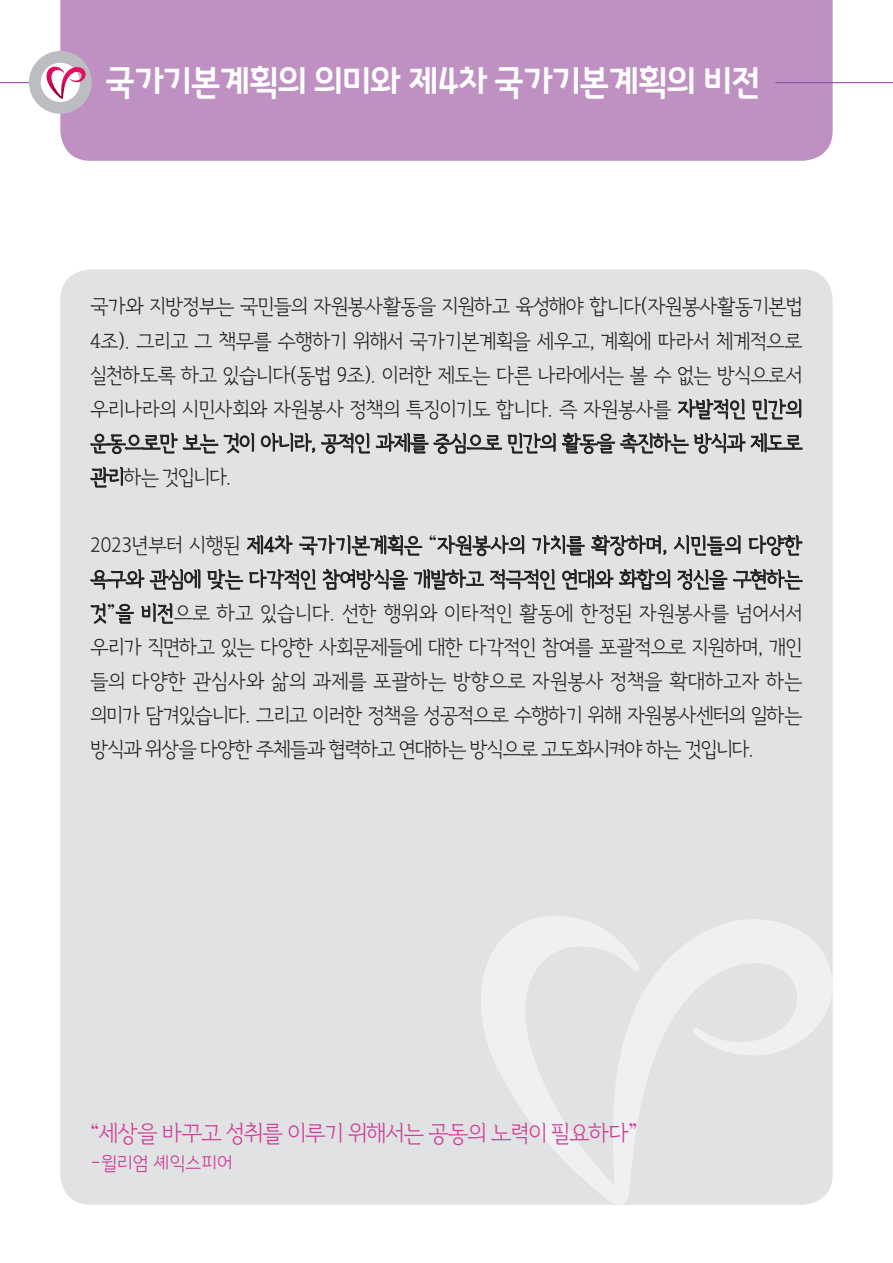
<style>
.page{position:relative;width:893px;height:1263px;background:#fff}
.page>*{position:absolute;margin:0;border:0;box-sizing:border-box;transform-origin:0 0}
.t1{font:36.15px "KV Hi OTF Bold";letter-spacing:-.025em;color:#fff;scale:.95 1}
.t2{font:23.4px "KV Hi Mjo OTF Regular";letter-spacing:-.025em;color:#d03c96;scale:.95 1}
.t3{font:20.85px/34px "KV Hi Mjo OTF Regular";letter-spacing:-.035em;color:#231f20;text-align:justify;scale:.95 1}
.t4{font:20.25px "KV Hi OTF Light";letter-spacing:-.025em;color:#d03c96;scale:.95 1}
.s1{font-family:"YDVY Mj O Std 14"}
.s2{font-family:"YDVY Mj O Std 13"}
</style>
<div class="page">
<div style="left:60px;top:0;width:773px;height:161px;background:#bf91c2"></div>
<hr style="left:0;top:82px;width:64px;height:1px;background:#86469b">
<hr style="left:775px;top:82px;width:118px;height:1px;background:#86469b">
<div style="left:29px;top:51px;width:63px;height:63px;background:#bcbdc0;border-radius:50%"></div>
<div style="left:41px;top:63px;width:39px;height:39px;background:#fff;border-radius:50%"></div>
<svg style="left:46px;top:66px;width:40px;height:33px"></svg>
<div style="left:60px;top:269px;width:773px;height:936px;background:#e1e2e4;border-radius:30px"></div>
<svg style="left:481px;top:916px;width:352px;height:289px"></svg>
<svg style="left:678px;top:398px;width:67px;height:22px"></svg>
<svg style="left:752px;top:398px;width:50px;height:22px"></svg>
<svg style="left:91px;top:432px;width:279px;height:22px"></svg>
<svg style="left:376px;top:432px;width:180px;height:22px"></svg>
<svg style="left:562px;top:432px;width:241px;height:22px"></svg>
<svg style="left:91px;top:467px;width:32px;height:21px"></svg>
<svg style="left:91px;top:534px;width:712px;height:90px"></svg>
<h1 class="t1" style="left:106px;top:64px;width:690px">국가기본계획의 의미와 제4차 국가기본계획의 비전</h1>
<p class="t3" style="left:90px;top:290px;width:751px">국가와 지방정부는 국민들의 자원봉사활동을 지원하고 육성해야 합니다(자원봉사활동기본법 4조). 그리고 그 책무를 수행하기 위해서 국가기본계획을 세우고, 계획에 따라서 체계적으로 실천하도록 하고 있습니다(동법 9조). 이러한 제도는 다른 나라에서는 볼 수 없는 방식으로서 우리나라의 시민사회와 자원봉사 정책의 특징이기도 합니다. 즉 자원봉사를 자발적인 민간의 운동으로만 보는 것이 아니라, 공적인 과제를 중심으로 민간의 활동을 촉진하는 방식과 제도로 관리하는 것입니다.</p>
<p class="t3" style="left:90px;top:528px;width:751px">2023년부터 시행된 제4차 국가기본계획은 <span class="s1">“</span>자원봉사의 가치를 확장하며, 시민들의 다양한 욕구와 관심에 맞는 다각적인 참여방식을 개발하고 적극적인 연대와 화합의 정신을 구현하는 것<span class="s1">”</span>을 비전으로 하고 있습니다. 선한 행위와 이타적인 활동에 한정된 자원봉사를 넘어서서 우리가 직면하고 있는 다양한 사회문제들에 대한 다각적인 참여를 포괄적으로 지원하며, 개인 들의 다양한 관심사와 삶의 과제를 포괄하는 방향으로 자원봉사 정책을 확대하고자 하는 의미가 담겨있습니다. 그리고 이러한 정책을 성공적으로 수행하기 위해 자원봉사센터의 일하는 방식과 위상을 다양한 주체들과 협력하고 연대하는 방식으로 고도화시켜야 하는 것입니다.</p>
<p class="t2" style="left:90px;top:1121px;width:577px"><span class="s2">“</span>세상을 바꾸고 성취를 이루기 위해서는 공동의 노력이 필요하다<span class="s2">”</span></p>
<p class="t4" style="left:90px;top:1154px;width:151px">-윌리엄 셰익스피어</p>
</div>
